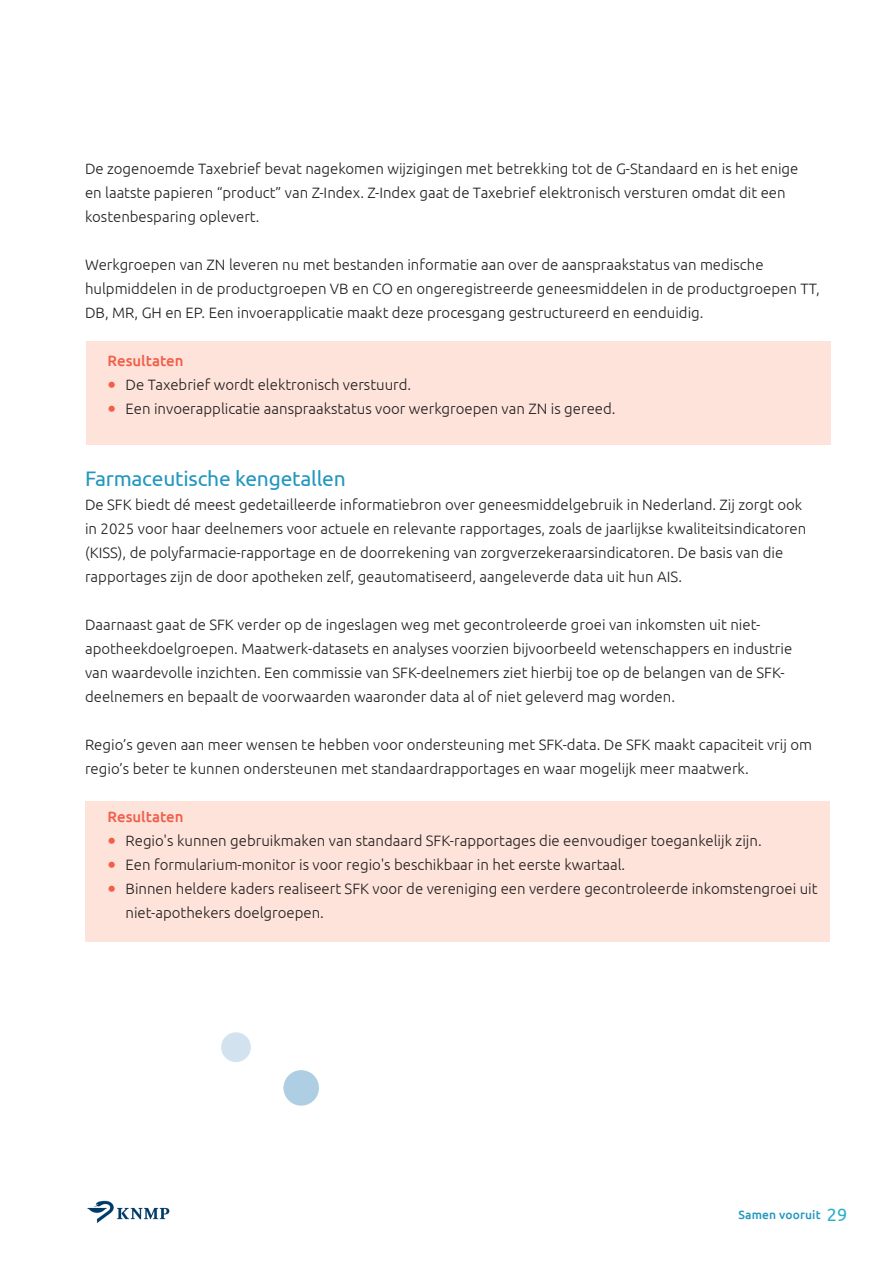
<style>
.page{position:relative;width:893px;height:1263px;background:#fff}
.page>*{position:absolute;margin:0;border:0;box-sizing:border-box;transform-origin:0 0}
.t1{font:21px "Ubuntu";letter-spacing:-.01em;color:#2397bf}
.t2{font:300 15px/24px "Ubuntu";color:#231f20}
.t3{font:500 15px "Ubuntu";color:#f15e4a}
.t4{font:500 12px "Ubuntu";letter-spacing:.01em;color:#2397bf}
.s1{font-weight:400;font-size:24px;color:#f15e4a}
.s2{font-weight:400;font-size:18px;color:#2cafc4}
</style>
<div class="page">
<img style="left:87px;top:1200px;width:83px;height:23px">
<svg style="left:283px;top:1070px;width:36px;height:36px"></svg>
<svg style="left:221px;top:1032px;width:30px;height:30px"></svg>
<div style="left:87px;top:341px;width:744px;height:103px;background:#fde3d9"></div>
<div style="left:85px;top:801px;width:744px;height:141px;background:#fde3d9"></div>
<p class="t2" style="left:85px;top:156px;width:715px">De zogenoemde Taxebrief bevat nagekomen wijzigingen met betrekking tot de G-Standaard en is het enige en laatste papieren “product” van Z-Index. Z-Index gaat de Taxebrief elektronisch versturen omdat dit een kostenbesparing oplevert.</p>
<p class="t2" style="left:85px;top:252px;width:736px">Werkgroepen van ZN leveren nu met bestanden informatie aan over de aanspraakstatus van medische hulpmiddelen in de productgroepen VB en CO en ongeregistreerde geneesmiddelen in de productgroepen TT,<br>DB, MR, GH en EP. Een invoerapplicatie maakt deze procesgang gestructureerd en eenduidig.</p>
<p class="t3" style="left:108px;top:351px;width:77px">Resultaten</p>
<p class="t2" style="left:108px;top:372px;width:305px"><span class="s1">•</span> De Taxebrief wordt elektronisch verstuurd.</p>
<p class="t2" style="left:108px;top:396px;width:510px"><span class="s1">•</span> Een invoerapplicatie aanspraakstatus voor werkgroepen van ZN is gereed.</p>
<p class="t1" style="left:85px;top:466px;width:262px">Farmaceutische kengetallen</p>
<p class="t2" style="left:85px;top:492px;width:723px">De SFK biedt dé meest gedetailleerde informatiebron over geneesmiddelgebruik in Nederland. Zij zorgt ook in 2025 voor haar deelnemers voor actuele en relevante rapportages, zoals de jaarlijkse kwaliteitsindicatoren (KISS), de polyfarmacie-rapportage en de doorrekening van zorgverzekeraarsindicatoren. De basis van die rapportages zijn de door apotheken zelf, geautomatiseerd, aangeleverde data uit hun AIS.</p>
<p class="t2" style="left:85px;top:612px;width:709px">Daarnaast gaat de SFK verder op de ingeslagen weg met gecontroleerde groei van inkomsten uit niet&shy;apotheekdoelgroepen. Maatwerk-datasets en analyses voorzien bijvoorbeeld wetenschappers en industrie van waardevolle inzichten. Een commissie van SFK-deelnemers ziet hierbij toe op de belangen van de SFK&shy;deelnemers en bepaalt de voorwaarden waaronder data al of niet geleverd mag worden.</p>
<p class="t2" style="left:85px;top:732px;width:728px">Regio’s geven aan meer wensen te hebben voor ondersteuning met SFK-data. De SFK maakt capaciteit vrij om regio’s beter te kunnen ondersteunen met standaardrapportages en waar mogelijk meer maatwerk.</p>
<p class="t3" style="left:108px;top:807px;width:77px">Resultaten</p>
<p class="t2" style="left:108px;top:828px;width:656px"><span class="s1">•</span> Regio's kunnen gebruikmaken van standaard SFK-rapportages die eenvoudiger toegankelijk zijn.</p>
<p class="t2" style="left:108px;top:852px;width:519px"><span class="s1">•</span> Een formularium-monitor is voor regio's beschikbaar in het eerste kwartaal.</p>
<p class="t2" style="left:126px;top:876px;width:694px;text-indent:-18px"><span class="s1">•</span> Binnen heldere kaders realiseert SFK voor de vereniging een verdere gecontroleerde inkomstengroei uit niet-apothekers doelgroepen.</p>
<p class="t4" style="left:739px;top:1207px;width:110px">Samen vooruit <span class="s2">29</span></p>
</div>
